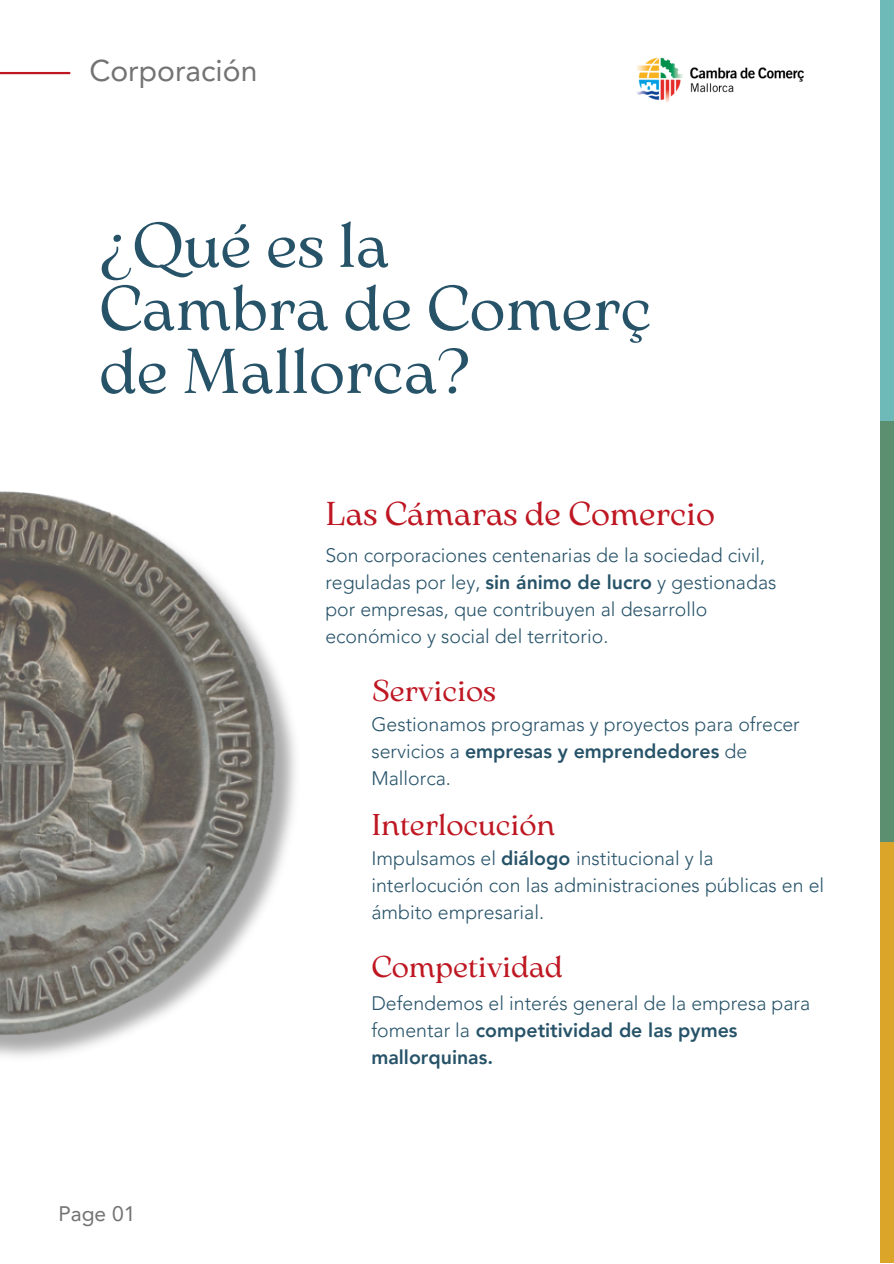
<style>
.page{position:relative;width:894px;height:1264px;background:#fff}
.page>*{position:absolute;margin:0;border:0;box-sizing:border-box;transform-origin:0 0}
.t1{font:63px/63px "Arsenica Antiqua";color:#275369}
.t2{font:33px "Arsenica Antiqua";color:#be1722}
.t3{font:30px "Arsenica Antiqua";color:#be1722}
.t4{font:30px "Avenir LT Pro";color:#737373}
.t5{font:21px "Avenir LT Pro";color:#737373}
.t6{font:300 19.5px/27px "Avenir LT Pro";color:#275369}
.s1{font-weight:800}
</style>
<div class="page">
<img style="left:0;top:491px;width:296px;height:566px">
<hr style="left:0;top:72px;width:69px;height:2px;background:#be1722">
<div style="left:880px;top:0;width:13px;height:421px;background:#6dbab9"></div>
<div style="left:880px;top:842px;width:13px;height:421px;background:#dba529"></div>
<div style="left:880px;top:421px;width:13px;height:421px;background:#5c8e70"></div>
<img style="left:637px;top:57px;width:166px;height:45px">
<h2 class="t4" style="left:89px;top:58px;width:169px">Corporación</h2>
<p class="t1" style="left:99px;top:219px;width:554px">¿Qué es la<br>Cambra de Comerç de Mallorca?</p>
<p class="t2" style="left:325px;top:501px;width:391px">Las Cámaras de Comercio</p>
<h1 class="t6" style="left:325px;top:543px;width:452px">Son corporaciones centenarias de la sociedad civil, reguladas por ley, <span class="s1">sin ánimo de lucro</span> y gestionadas por empresas, que contribuyen al desarrollo económico y social del territorio.</h1>
<h2 class="t3" style="left:371px;top:679px;width:126px">Servicios</h2>
<p class="t6" style="left:371px;top:712px;width:430px">Gestionamos programas y proyectos para ofrecer servicios a <span class="s1">empresas y emprendedores</span> de</p>
<p class="t6" style="left:371px;top:766px;width:81px">Mallorca.</p>
<p class="t3" style="left:371px;top:813px;width:185px">Interlocución</p>
<h2 class="t6" style="left:371px;top:846px;width:454px">Impulsamos el <span class="s1">diálogo</span> institucional y la interlocución con las administraciones públicas en el ámbito empresarial.</h2>
<h2 class="t3" style="left:371px;top:955px;width:193px">Competividad</h2>
<p class="t5" style="left:58px;top:1205px;width:79px">Page 01</p>
<p class="t6" style="left:371px;top:991px;width:440px">Defendemos el interés general de la empresa para fomentar la <span class="s1">competitividad de las pymes mallorquinas.</span></p>
</div>
